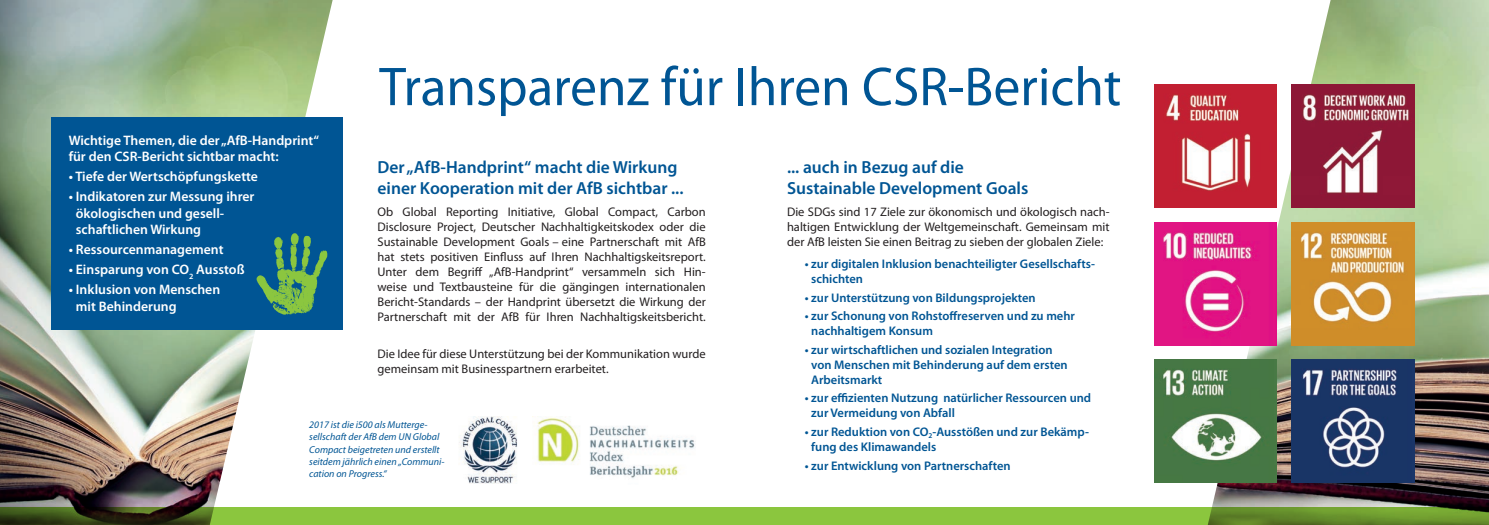
<style>
.page{position:relative;width:1489px;height:525px;background:#fff}
.page>*{position:absolute;margin:0;border:0;box-sizing:border-box;transform-origin:0 0}
.t1{font:55px "Myriad Pro";color:#005594}
.t2{font:600 17.5px/21px "Myriad Pro";color:#005594}
.t3{font:600 13.75px/16.5px "Myriad Pro";color:#fff}
.t4{font:12.5px/15px "Myriad Pro";color:#231f20;text-align:justify}
.t5{font:600 12.5px/15px "Myriad Pro";color:#005594}
.t6{font:italic 10px/12px "Myriad Pro";color:#005594}
</style>
<div class="page">
<img style="left:1207px;top:0;width:281px;height:507px">
<img style="left:0;top:0;width:332px;height:507px">
<div style="left:51px;top:117px;width:291px;height:212px;background:#005594"></div>
<img style="left:1154px;top:84px;width:122px;height:123px">
<img style="left:1154px;top:222px;width:122px;height:123px">
<img style="left:1291px;top:222px;width:123px;height:123px">
<img style="left:1154px;top:359px;width:122px;height:123px">
<img style="left:1291px;top:359px;width:123px;height:123px">
<img style="left:1291px;top:84px;width:123px;height:123px">
<svg style="left:0;top:507px;width:1488px;height:17px;fill:#8bc63e"></svg>
<img style="left:537px;top:416px;width:158px;height:63px">
<img style="left:459px;top:416px;width:59px;height:67px">
<svg style="left:256px;top:233px;width:71px;height:81px"></svg>
<h1 class="t1" style="left:379px;top:53px;width:743px">Transparenz für Ihren CSR-Bericht</h1>
<p class="t3" style="left:69px;top:131px;width:252px">Wichtige Themen, die der „AfB-Handprint“ für den CSR-Bericht sichtbar macht:</p>
<p class="t3" style="left:69px;top:168px;width:191px">• Tiefe der Wertschöpfungskette</p>
<p class="t3" style="left:76px;top:188px;width:180px;text-indent:-7px">• Indikatoren zur Messung ihrer ökologischen und gesell&shy;schaftlichen Wirkung</p>
<p class="t3" style="left:69px;top:241px;width:156px">• Ressourcenmanagement</p>
<p class="t3" style="left:69px;top:261px;width:177px">• Einsparung von CO<sub>2</sub> Ausstoß</p>
<p class="t3" style="left:76px;top:281px;width:146px;text-indent:-7px">• Inklusion von Menschen mit Behinderung</p>
<h2 class="t2" style="left:377px;top:156px;width:307px">Der „AfB-Handprint“ macht die Wirkung einer Kooperation mit der AfB sichtbar ...</h2>
<p class="t4" style="left:377px;top:204px;width:330px">Ob Global Reporting Initiative, Global Compact, Carbon Disclosure Project, Deutscher Nachhaltigkeitskodex oder die Sustainable Development Goals – eine Partnerschaft mit AfB hat stets positiven Einfluss auf Ihren Nachhaltigskeitsreport.<br>Unter dem Begriff „AfB-Handprint“ versammeln sich Hin&shy;weise und Textbausteine für die gängingen internationalen Bericht-Standards – der Handprint übersetzt die Wirkung der Partnerschaft mit der AfB für Ihren Nachhaltigskeitsbericht.</p>
<p class="t4" style="left:377px;top:346px;width:330px">Die Idee für diese Unterstützung bei der Kommunikation wurde gemeinsam mit Businesspartnern erarbeitet.</p>
<p class="t6" style="left:309px;top:418px;width:137px">2017 ist die i500 als Mutterge&shy;sellschaft der AfB dem UN Global<br>Compact beigetreten und erstellt seitdem jährlich einen „Communi&shy;cation on Progress.“</p>
<h2 class="t2" style="left:787px;top:156px;width:243px">... auch in Bezug auf die<br>Sustainable Development Goals</h2>
<p class="t4" style="left:787px;top:204px;width:324px">Die SDGs sind 17 Ziele zur ökonomisch und ökologisch nach&shy;haltigen Entwicklung der Weltgemeinschaft. Gemeinsam mit der AfB leisten Sie einen Beitrag zu sieben der globalen Ziele:</p>
<p class="t5" style="left:811px;top:256px;width:285px;text-indent:-7px">• zur digitalen Inklusion benachteiligter Gesellschafts&shy;schichten</p>
<p class="t5" style="left:804px;top:289px;width:232px">• zur Unterstützung von Bildungsprojekten</p>
<p class="t5" style="left:811px;top:308px;width:265px;text-indent:-7px">• zur Schonung von Rohstoffreserven und zu mehr nachhaltigem Konsum</p>
<p class="t5" style="left:811px;top:341px;width:258px;text-indent:-7px">• zur wirtschaftlichen und sozialen Integration von Menschen mit Behinderung auf dem ersten<br>Arbeitsmarkt</p>
<p class="t5" style="left:811px;top:390px;width:281px;text-indent:-7px">• zur effizienten Nutzung natürlicher Ressourcen und zur Vermeidung von Abfall</p>
<p class="t5" style="left:811px;top:423px;width:279px;text-indent:-7px">• zur Reduktion von CO<sub>2</sub>-Ausstößen und zur Bekämp&shy;fung des Klimawandels</p>
<p class="t5" style="left:804px;top:457px;width:207px">• zur Entwicklung von Partnerschaften</p>
</div>
